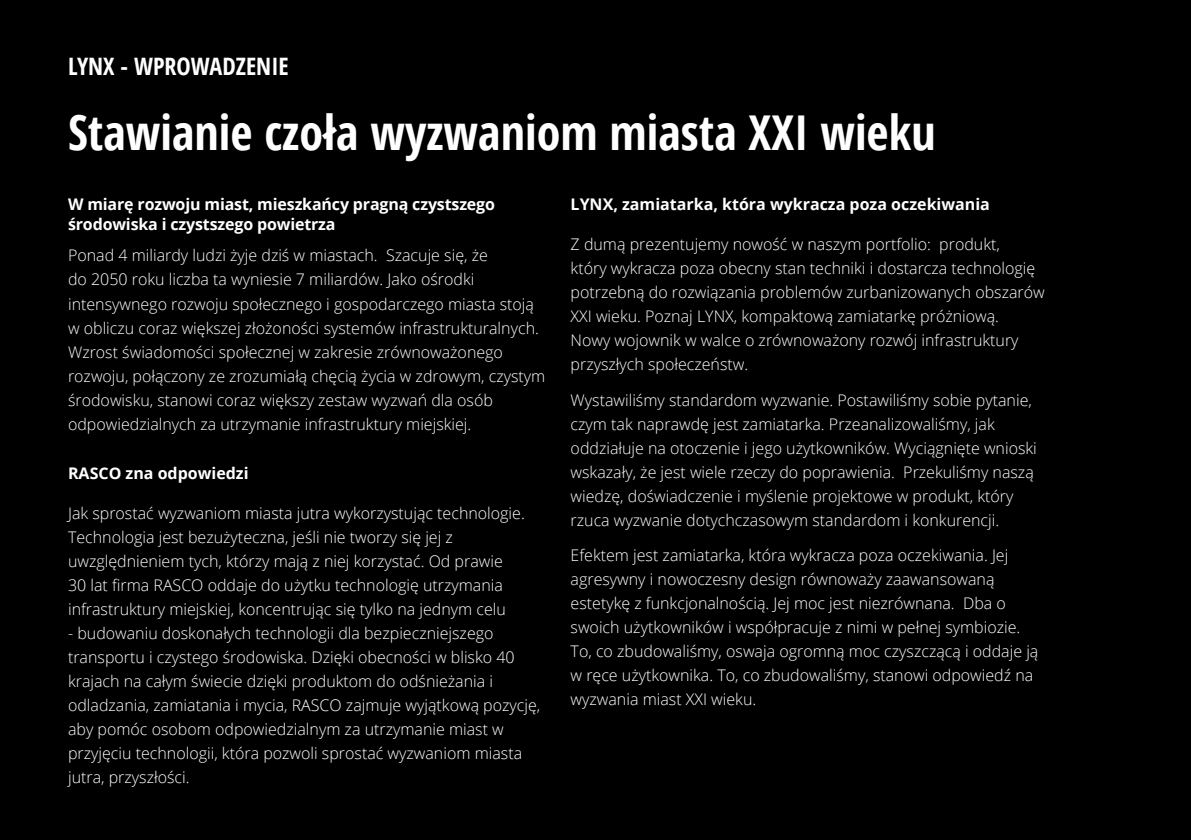
<style>
.page{position:relative;width:1191px;height:840px;background:#fff}
.page>*{position:absolute;margin:0;border:0;box-sizing:border-box;transform-origin:0 0}
.t1{font:700 condensed 48px "Open Sans";color:#fff}
.t2{font:700 condensed 24px "Open Sans";color:#fff}
.t3{font:300 16px/24px "Open Sans";color:#fff}
.t4{font:700 16px/19.2px "Open Sans";letter-spacing:-.01em;color:#fff}
</style>
<div class="page">
<div style="left:0;top:0;width:1191px;height:839px;background:#000"></div>
<h2 class="t2" style="left:68px;top:50px;width:222px">LYNX - WPROWADZENIE</h2>
<h1 class="t1" style="left:68px;top:99px;width:869px">Stawianie czoła wyzwaniom miasta XXI wieku</h1>
<p class="t4" style="left:68px;top:194px;width:428px">W miarę rozwoju miast, mieszkańcy pragną czystszego środowiska i czystszego powietrza</p>
<p class="t3" style="left:68px;top:243px;width:479px">Ponad 4 miliardy ludzi żyje dziś w miastach. Szacuje się, że<br>do 2050 roku liczba ta wyniesie 7 miliardów. Jako ośrodki intensywnego rozwoju społecznego i gospodarczego miasta stoją w obliczu coraz większej złożoności systemów infrastrukturalnych.<br>Wzrost świadomości społecznej w zakresie zrównoważonego rozwoju, połączony ze zrozumiałą chęcią życia w zdrowym, czystym środowisku, stanowi coraz większy zestaw wyzwań dla osób odpowiedzialnych za utrzymanie infrastruktury miejskiej.</p>
<p class="t4" style="left:68px;top:463px;width:182px">RASCO zna odpowiedzi</p>
<p class="t3" style="left:68px;top:500px;width:458px">Jak sprostać wyzwaniom miasta jutra wykorzystując technologie.<br>Technologia jest bezużyteczna, jeśli nie tworzy się jej z uwzględnieniem tych, którzy mają z niej korzystać. Od prawie 30 lat firma RASCO oddaje do użytku technologię utrzymania infrastruktury miejskiej, koncentrując się tylko na jednym celu</p>
<p class="t3" style="left:68px;top:620px;width:474px">- budowaniu doskonałych technologii dla bezpieczniejszego transportu i czystego środowiska. Dzięki obecności w blisko 40 krajach na całym świecie dzięki produktom do odśnieżania i odladzania, zamiatania i mycia, RASCO zajmuje wyjątkową pozycję, aby pomóc osobom odpowiedzialnym za utrzymanie miast w przyjęciu technologii, która pozwoli sprostać wyzwaniom miasta jutra, przyszłości.</p>
<p class="t4" style="left:570px;top:194px;width:421px">LYNX, zamiatarka, która wykracza poza oczekiwania</p>
<p class="t3" style="left:570px;top:232px;width:476px">Z dumą prezentujemy nowość w naszym portfolio: produkt,<br>który wykracza poza obecny stan techniki i dostarcza technologię potrzebną do rozwiązania problemów zurbanizowanych obszarów XXI wieku. Poznaj LYNX, kompaktową zamiatarkę próżniową.<br>Nowy wojownik w walce o zrównoważony rozwój infrastruktury przyszłych społeczeństw.</p>
<p class="t3" style="left:570px;top:387px;width:468px">Wystawiliśmy standardom wyzwanie. Postawiliśmy sobie pytanie, czym tak naprawdę jest zamiatarka. Przeanalizowaliśmy, jak oddziałuje na otoczenie i jego użytkowników. Wyciągnięte wnioski wskazały, że jest wiele rzeczy do poprawienia. Przekuliśmy naszą wiedzę, doświadczenie i myślenie projektowe w produkt, który rzuca wyzwanie dotychczasowym standardom i konkurencji.</p>
<p class="t3" style="left:570px;top:542px;width:469px">Efektem jest zamiatarka, która wykracza poza oczekiwania. Jej agresywny i nowoczesny design równoważy zaawansowaną estetykę z funkcjonalnością. Jej moc jest niezrównana. Dba o swoich użytkowników i współpracuje z nimi w pełnej symbiozie.<br>To, co zbudowaliśmy, oswaja ogromną moc czyszczącą i oddaje ją w ręce użytkownika. To, co zbudowaliśmy, stanowi odpowiedź na wyzwania miast XXI wieku.</p>
</div>
